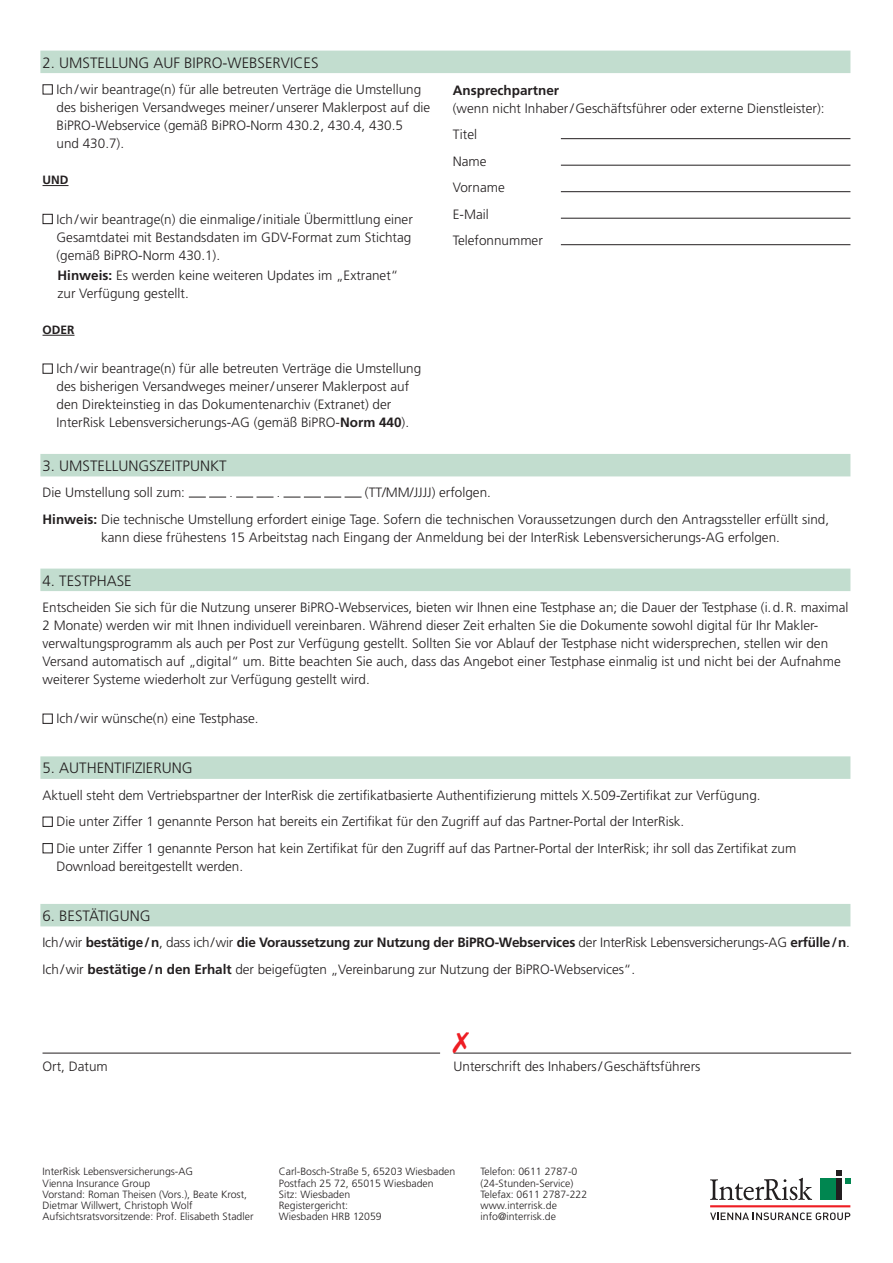
<style>
.page{position:relative;width:893px;height:1263px;background:#fff}
.page>*{position:absolute;margin:0;border:0;box-sizing:border-box;transform-origin:0 0}
.t1{font:300 15px "Frutiger LT Std";color:#231f20}
.t2{font:300 13.5px/18px "Frutiger LT Std";color:#231f20}
.t3{font:700 13.5px "Frutiger LT Std";color:#231f20}
.t4{font:700 12px "Frutiger LT Std";color:#231f20}
.t5{font:300 12px "Frutiger LT Std";color:#231f20}
.t6{font:300 10.5px/11.2px "Frutiger LT Std";color:#231f20}
.s1{font-weight:700}
</style>
<div class="page">
<div style="left:40px;top:51px;width:810px;height:22px;background:#c2ddcf"></div>
<svg style="left:43px;top:185px;width:26px;height:1px"></svg>
<hr style="left:43px;top:335px;width:32px;height:1px;background:#231f20">
<div style="left:40px;top:454px;width:810px;height:22px;background:#c2ddcf"></div>
<div style="left:40px;top:569px;width:810px;height:22px;background:#c2ddcf"></div>
<div style="left:40px;top:756px;width:810px;height:23px;background:#c2ddcf"></div>
<div style="left:40px;top:904px;width:810px;height:22px;background:#c2ddcf"></div>
<div style="left:43px;top:84px;width:10px;height:10px;border:1px solid #231f20"></div>
<div style="left:43px;top:214px;width:10px;height:10px;border:1px solid #231f20"></div>
<div style="left:43px;top:364px;width:10px;height:10px;border:1px solid #231f20"></div>
<svg style="left:189px;top:497px;width:37px;height:1px"></svg>
<svg style="left:236px;top:497px;width:38px;height:1px"></svg>
<svg style="left:284px;top:497px;width:78px;height:1px"></svg>
<div style="left:43px;top:714px;width:10px;height:10px;border:1px solid #231f20"></div>
<div style="left:43px;top:817px;width:10px;height:10px;border:1px solid #231f20"></div>
<div style="left:43px;top:843px;width:10px;height:10px;border:1px solid #231f20"></div>
<hr style="left:43px;top:1053px;width:397px;height:1px;background:#231f20">
<hr style="left:454px;top:1053px;width:397px;height:1px;background:#231f20">
<hr style="left:561px;top:138px;width:289px;height:1px;background:#231f20">
<hr style="left:561px;top:165px;width:289px;height:1px;background:#231f20">
<hr style="left:561px;top:191px;width:289px;height:1px;background:#231f20">
<hr style="left:561px;top:218px;width:289px;height:1px;background:#231f20">
<hr style="left:561px;top:244px;width:289px;height:1px;background:#231f20">
<hr style="left:710px;top:1205px;width:140px;height:2px;background:#ee1d23">
<svg style="left:710px;top:1212px;width:140px;height:8px"></svg>
<svg style="left:710px;top:1178px;width:102px;height:22px"></svg>
<div style="left:820px;top:1178px;width:17px;height:22px;background:#008650"></div>
<div style="left:837px;top:1178px;width:5px;height:22px;background:#231f20"></div>
<svg style="left:837px;top:1170px;width:13px;height:13px"></svg>
<svg style="left:453px;top:1052px;width:16px;height:1px"></svg>
<p class="t1" style="left:43px;top:54px;width:277px">2. UMSTELLUNG AUF BIPRO-WEBSERVICES</p>
<p class="t2" style="left:57px;top:81px;width:375px">Ich/wir beantrage(n) für alle betreuten Verträge die Umstellung des bisherigen Versandweges meiner/unserer Maklerpost auf die BiPRO-Webservice (gemäß BiPRO-Norm 430.2, 430.4, 430.5<br>und 430.7).</p>
<p class="t4" style="left:43px;top:173px;width:27px">UND</p>
<p class="t2" style="left:57px;top:210px;width:358px;text-align:justify">Ich/wir beantrage(n) die einmalige /initiale Übermittlung einer Gesamtdatei mit Bestandsdaten im GDV-Format zum Stichtag (gemäß BiPRO-Norm 430.1).</p>
<p class="t2" style="left:58px;top:266px;width:342px"><span class="s1">Hinweis:</span> Es werden keine weiteren Updates im „Extranet“ zur Verfügung gestellt.</p>
<p class="t4" style="left:43px;top:323px;width:34px">ODER</p>
<p class="t2" style="left:57px;top:360px;width:366px">Ich/wir beantrage(n) für alle betreuten Verträge die Umstellung des bisherigen Versandweges meiner/unserer Maklerpost auf den Direkteinstieg in das Dokumentenarchiv (Extranet) der InterRisk Lebensversicherungs-AG (gemäß BiPRO-<span class="s1">Norm 440</span>).</p>
<p class="t1" style="left:43px;top:457px;width:186px">3. UMSTELLUNGSZEITPUNKT</p>
<p class="t2" style="left:43px;top:484px;width:144px">Die Umstellung soll zum:</p>
<p class="t5" style="left:229px;top:486px;width:5px">.</p>
<p class="t5" style="left:277px;top:486px;width:5px">.</p>
<p class="t3" style="left:453px;top:82px;width:108px">Ansprechpartner</p>
<p class="t2" style="left:453px;top:95px;width:373px;line-height:26.5px">(wenn nicht Inhaber/Geschäftsführer oder externe Dienstleister):<br>Titel<br>Name<br>Vorname<br>E-Mail<br>Telefonnummer</p>
<p class="t2" style="left:43px;top:480px;width:788px;line-height:26.5px;text-indent:322px">(TT/MM/JJJJ) erfolgen.<br><span class="s1">Hinweis:</span> Die technische Umstellung erfordert einige Tage. Sofern die technischen Voraussetzungen durch den Antragssteller erfüllt sind,</p>
<p class="t2" style="left:101px;top:528px;width:680px">kann diese frühestens 15 Arbeitstag nach Eingang der Anmeldung bei der InterRisk Lebensversicherungs-AG erfolgen.</p>
<p class="t1" style="left:43px;top:572px;width:91px">4. TESTPHASE</p>
<p class="t2" style="left:43px;top:599px;width:807px">Entscheiden Sie sich für die Nutzung unserer BiPRO-Webservices, bieten wir Ihnen eine Testphase an; die Dauer der Testphase (i.d.R. maximal 2 Monate) werden wir mit Ihnen individuell vereinbaren. Während dieser Zeit erhalten Sie die Dokumente sowohl digital für Ihr Makler&shy;verwaltungsprogramm als auch per Post zur Verfügung gestellt. Sollten Sie vor Ablauf der Testphase nicht widersprechen, stellen wir den Versand automatisch auf „digital“ um. Bitte beachten Sie auch, dass das Angebot einer Testphase einmalig ist und nicht bei der Aufnahme weiterer Systeme wiederholt zur Verfügung gestellt wird.</p>
<p class="t2" style="left:57px;top:710px;width:204px">Ich/wir wünsche(n) eine Testphase.</p>
<p class="t1" style="left:43px;top:760px;width:152px">5. AUTHENTIFIZIERUNG</p>
<p class="t2" style="left:57px;top:782px;width:741px;line-height:26.5px;text-indent:-14px">Aktuell steht dem Vertriebspartner der InterRisk die zertifikatbasierte Authentifizierung mittels X.509-Zertifikat zur Verfügung.<br>Die unter Ziffer 1 genannte Person hat bereits ein Zertifikat für den Zugriff auf das Partner-Portal der InterRisk.<br>Die unter Ziffer 1 genannte Person hat kein Zertifikat für den Zugriff auf das Partner-Portal der InterRisk; ihr soll das Zertifikat zum</p>
<p class="t2" style="left:57px;top:857px;width:188px">Download bereitgestellt werden.</p>
<p class="t1" style="left:43px;top:907px;width:109px">6. BESTÄTIGUNG</p>
<p class="t2" style="left:43px;top:930px;width:809px;line-height:26.5px">Ich/wir <span class="s1">bestätige/n</span>, dass ich/wir <span class="s1">die Voraussetzung zur Nutzung der BiPRO-Webservices</span> der InterRisk Lebensversicherungs-AG <span class="s1">erfülle/n</span>.<br>Ich/wir <span class="s1">bestätige/n den Erhalt</span> der beigefügten „Vereinbarung zur Nutzung der BiPRO-Webservices“.</p>
<p class="t2" style="left:43px;top:1058px;width:67px">Ort, Datum</p>
<p class="t2" style="left:454px;top:1058px;width:248px">Unterschrift des Inhabers/Geschäftsführers</p>
<p class="t6" style="left:43px;top:1166px;width:212px">InterRisk Lebensversicherungs-AG<br>Vienna Insurance Group<br>Vorstand: Roman Theisen (Vors.), Beate Krost, Dietmar Willwert, Christoph Wolf Aufsichtsratsvorsitzende: Prof. Elisabeth Stadler</p>
<p class="t6" style="left:279px;top:1166px;width:178px">Carl-Bosch-Straße 5, 65203 Wiesbaden<br>Postfach 25 72, 65015 Wiesbaden<br>Sitz: Wiesbaden<br>Registergericht:<br>Wiesbaden HRB 12059</p>
<p class="t6" style="left:480px;top:1166px;width:108px">Telefon: 0611 2787-0 (24-Stunden-Service)<br>Telefax: 0611 2787-222 www.interrisk.de info@interrisk.de</p>
</div>
